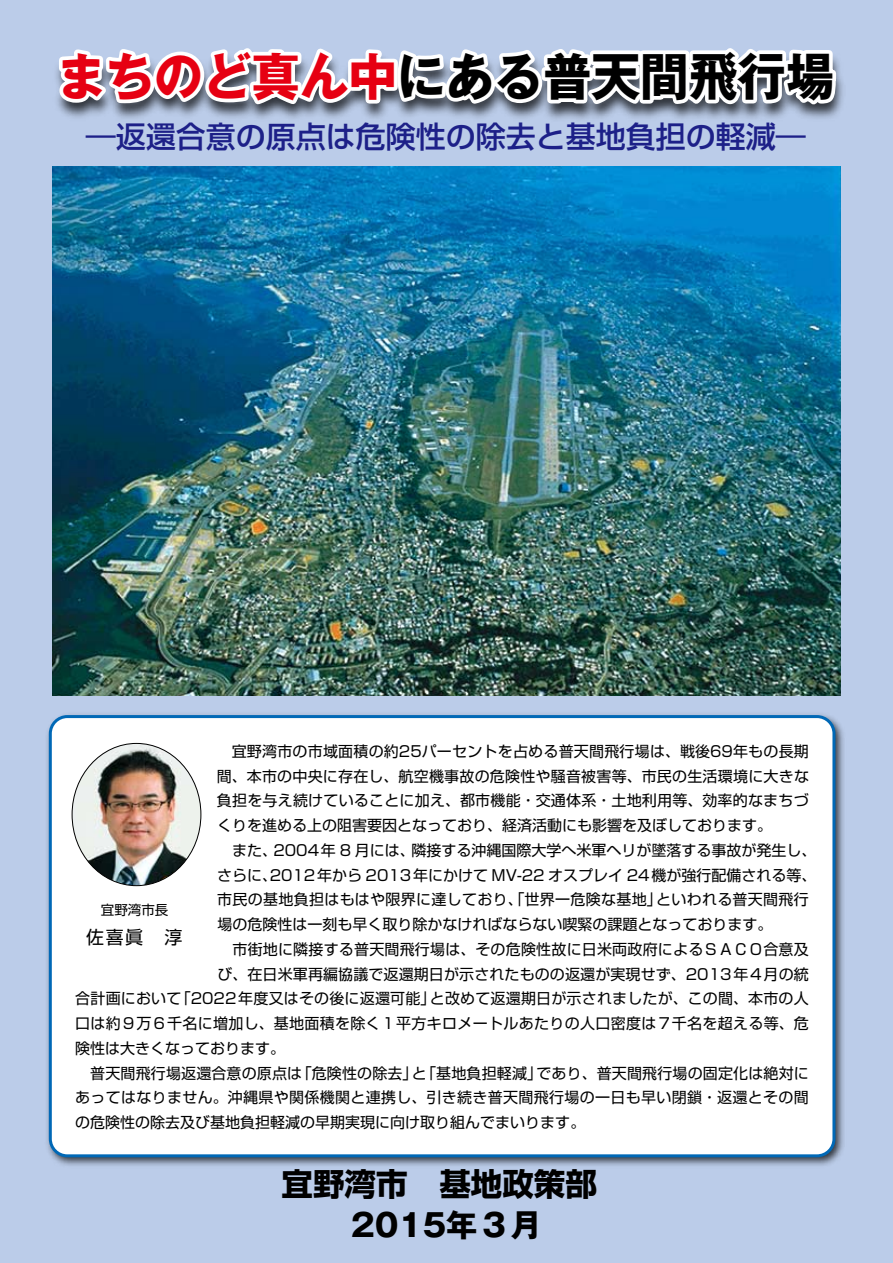
<style>
.page{position:relative;width:893px;height:1263px;background:#bbcce9}
.page>*{position:absolute;margin:0;border:0;box-sizing:border-box;transform-origin:0 0}
.t1{font:700 51px "Gothic MB101 Pro";color:#000;scale:.95 1}
.t2{font:700 31.5px "Shin Go Pro";color:#000}
.t3{font:700 31.5px "Gothic MB101 Pro";color:#000}
.t4{font:500 30px "Shin Go Pro";color:#1d2088}
.t5{font:18px "Shin Go Pro";color:#000}
.t6{font:15px "Shin Go Pro";letter-spacing:.015em;color:#000}
.t7{font:13.5px "Shin Go Pro";color:#000}
.s1{color:#e60012}
</style>
<div class="page">
<img style="left:61px;top:82px;width:782px;height:38px">
<svg style="left:56px;top:48px;width:786px;height:63px;background:#d3d7de"></svg>
<img style="left:47px;top:714px;width:797px;height:452px">
<div style="left:50px;top:716px;width:784px;height:440px;background:#fff;border-radius:17px"></div>
<div style="left:49px;top:715px;width:786px;height:442px;border:3px solid #0068b6;border-radius:17px"></div>
<img style="left:72px;top:743px;width:129px;height:143px;border-radius:50%">
<img style="left:53px;top:166px;width:787px;height:530px">
<h1 class="t1" style="left:57px;top:34px;width:820px"><span class="s1">まちのど真ん中</span>にある普天間飛行場</h1>
<h3 class="t4" style="left:86px;top:111px;width:722px">―返還合意の原点は危険性の除去と基地負担の軽減―</h3>
<p class="t6" style="left:217px;top:739px;width:594px">　宜野湾市の市域面積の約25パーセントを占める普天間飛行場は、戦後69年もの長期</p>
<p class="t6" style="left:217px;top:763px;width:594px">間、本市の中央に存在し、航空機事故の危険性や騒音被害等、市民の生活環境に大きな</p>
<p class="t6" style="left:217px;top:788px;width:593px">負担を与え続けていることに加え、都市機能・交通体系・土地利用等、効率的なまちづ</p>
<p class="t6" style="left:217px;top:813px;width:556px">くりを進める上の阻害要因となっており、経済活動にも影響を及ぼしております。</p>
<p class="t6" style="left:217px;top:838px;width:601px">　また、2004年 8 月には、隣接する沖縄国際大学へ米軍ヘリが墜落する事故が発生し、</p>
<p class="t6" style="left:217px;top:862px;width:601px">さらに、2012年から 2013年にかけて MV-22 オスプレイ 24機が強行配備される等、</p>
<p class="t6" style="left:217px;top:887px;width:593px">市民の基地負担はもはや限界に達しており、「世界一危険な基地」といわれる普天間飛行</p>
<p class="t6" style="left:217px;top:912px;width:556px">場の危険性は一刻も早く取り除かなければならない喫緊の課題となっております。</p>
<p class="t6" style="left:217px;top:937px;width:593px">　市街地に隣接する普天間飛行場は、その危険性故に日米両政府によるＳＡＣＯ合意及</p>
<p class="t6" style="left:217px;top:961px;width:593px">び、在日米軍再編協議で返還期日が示されたものの返還が実現せず、2013年４月の統</p>
<p class="t6" style="left:75px;top:986px;width:735px">合計画において「2022年度又はその後に返還可能」と改めて返還期日が示されましたが、この間、本市の人</p>
<p class="t6" style="left:75px;top:1011px;width:735px">口は約９万６千名に増加し、基地面積を除く１平方キロメートルあたりの人口密度は７千名を超える等、危</p>
<p class="t6" style="left:75px;top:1036px;width:212px">険性は大きくなっております。</p>
<p class="t6" style="left:75px;top:1060px;width:735px">　普天間飛行場返還合意の原点は「危険性の除去」と「基地負担軽減」であり、普天間飛行場の固定化は絶対に</p>
<p class="t6" style="left:75px;top:1085px;width:735px">あってはなりません。沖縄県や関係機関と連携し、引き続き普天間飛行場の一日も早い閉鎖・返還とその間</p>
<p class="t6" style="left:75px;top:1110px;width:511px">の危険性の除去及び基地負担軽減の早期実現に向け取り組んでまいります。</p>
<p class="t7" style="left:101px;top:899px;width:69px">宜野湾市長</p>
<p class="t5" style="left:86px;top:922px;width:98px">佐喜眞　淳</p>
<h2 class="t2" style="left:282px;top:1159px;width:317px">宜野湾市 基地政策部</h2>
<h2 class="t3" style="left:351px;top:1198px;width:193px">2015年3月</h2>
</div>
